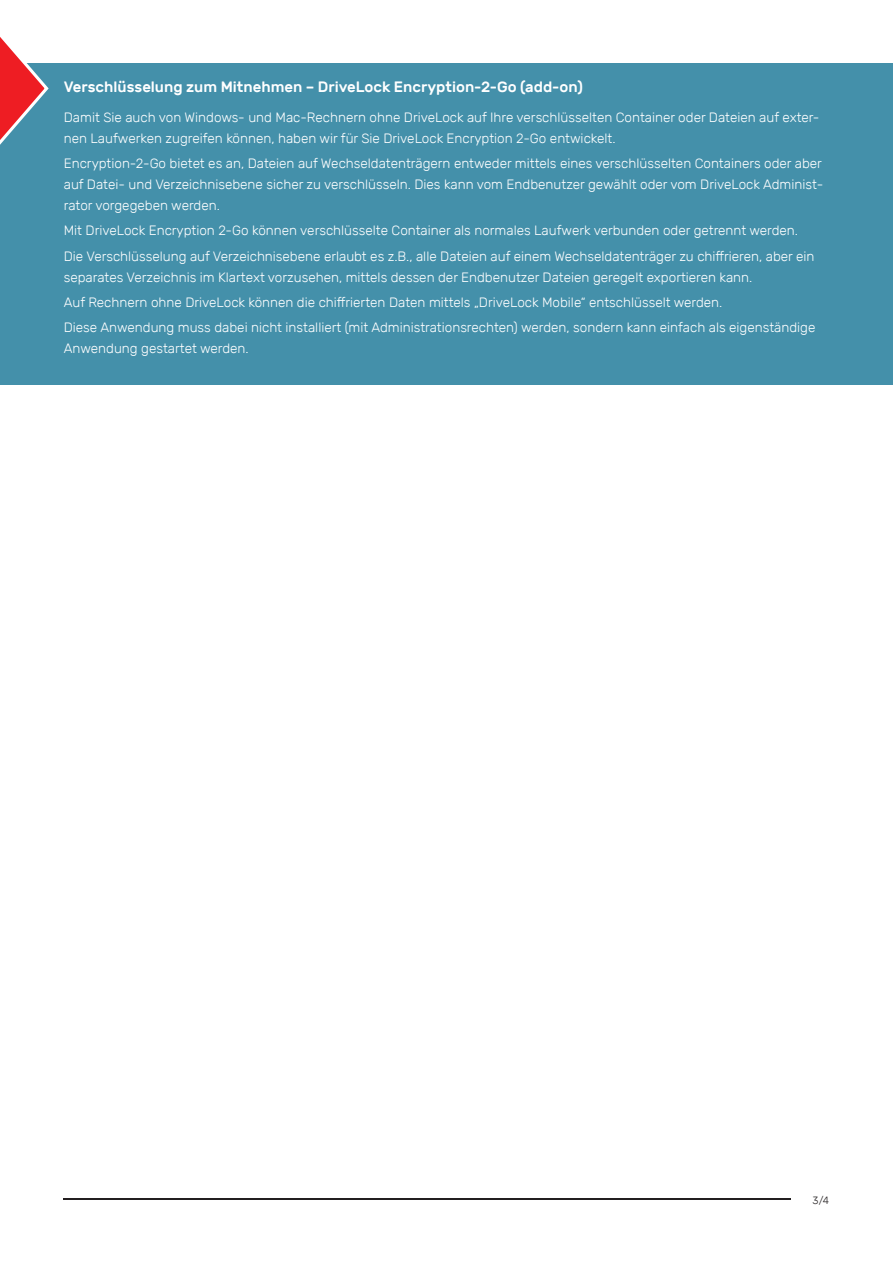
<style>
.page{position:relative;width:893px;height:1263px;background:#fff}
.page>*{position:absolute;margin:0;border:0;box-sizing:border-box;transform-origin:0 0}
.t1{font:500 15px "Rubik";color:#fff}
.t2{font:300 13.5px/21px "Rubik";color:#fff}
.t3{font:300 10.5px "Rubik";color:#231f20}
</style>
<div class="page">
<div style="left:0;top:64px;width:893px;height:321px;background:#4490aa"></div>
<svg style="left:0;top:37px;width:51px;height:108px"></svg>
<hr style="left:64px;top:1199px;width:727px;height:1px;background:#231f20">
<p class="t1" style="left:64px;top:79px;width:521px">Verschlüsselung zum Mitnehmen – DriveLock Encryption-2-Go (add-on)</p>
<p class="t2" style="left:64px;top:107px;width:757px">Damit Sie auch von Windows- und Mac-Rechnern ohne DriveLock auf Ihre verschlüsselten Container oder Dateien auf exter&shy;nen Laufwerken zugreifen können, haben wir für Sie DriveLock Encryption 2-Go entwickelt.</p>
<p class="t2" style="left:64px;top:153px;width:761px;text-align:justify">Encryption-2-Go bietet es an, Dateien auf Wechseldatenträgern entweder mittels eines verschlüsselten Containers oder aber auf Datei- und Verzeichnisebene sicher zu verschlüsseln. Dies kann vom Endbenutzer gewählt oder vom DriveLock Administ&shy;rator vorgegeben werden.</p>
<p class="t2" style="left:64px;top:218px;width:752px;line-height:25.2px">Mit DriveLock Encryption 2-Go können verschlüsselte Container als normales Laufwerk verbunden oder getrennt werden.<br>Die Verschlüsselung auf Verzeichnisebene erlaubt es z.B., alle Dateien auf einem Wechseldatenträger zu chiffrieren, aber ein</p>
<p class="t2" style="left:64px;top:265px;width:753px;line-height:25.2px">separates Verzeichnis im Klartext vorzusehen, mittels dessen der Endbenutzer Dateien geregelt exportieren kann.<br>Auf Rechnern ohne DriveLock können die chiffrierten Daten mittels „DriveLock Mobile“ entschlüsselt werden.<br>Diese Anwendung muss dabei nicht installiert (mit Administrationsrechten) werden, sondern kann einfach als eigenständige</p>
<p class="t2" style="left:64px;top:338px;width:186px">Anwendung gestartet werden.</p>
<p class="t3" style="left:813px;top:1194px;width:18px">3/4</p>
</div>
